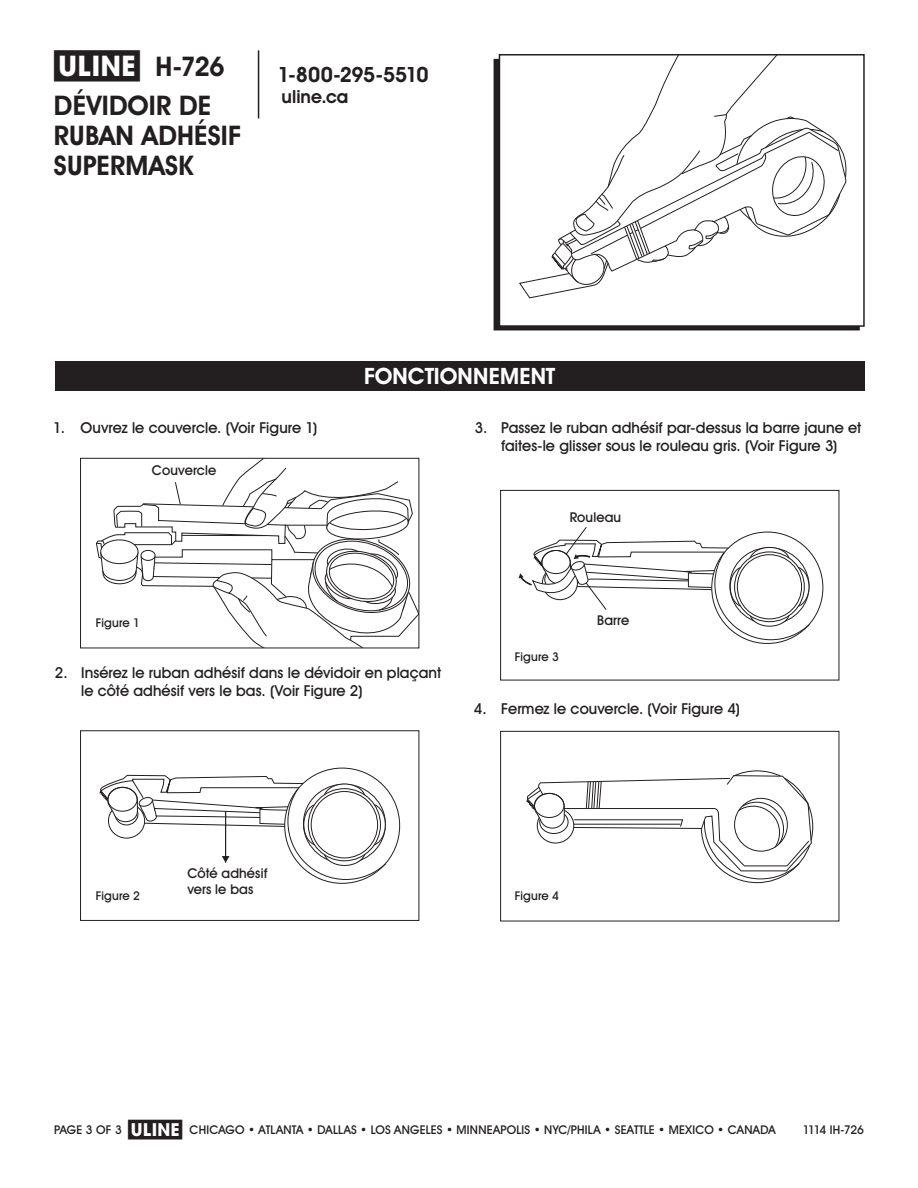
<style>
.page{position:relative;width:918px;height:1188px;background:#fff}
.page>*{position:absolute;margin:0;border:0;box-sizing:border-box;transform-origin:0 0}
.t1{font:700 27px/38.7px "Uline Two Knine";letter-spacing:.005em;color:#231f20}
.t2{font:700 22.5px "Uline Two Knine";letter-spacing:.005em;color:#fff}
.t3{font:700 21px "Uline Two Knine";letter-spacing:-.02em;color:#231f20}
.t4{font:700 18px "Uline Two Knine";color:#231f20}
.t5{font:15px/18px "Uline Two Knine";letter-spacing:.005em;color:#231f20}
.t6{font:13.5px/16.2px "Uline Two Knine";letter-spacing:.01em;color:#231f20}
.t7{font:12px "Uline Two Knine";letter-spacing:.015em;color:#231f20}
.t8{font:12px "Uline Two Knine";letter-spacing:-.055em;color:#231f20}
.s1{font-size:28.5px}
.s2{font-size:18px}
</style>
<div class="page">
<hr style="left:258px;top:50px;width:1px;height:68px;background:#231f20">
<svg style="left:519px;top:527px;width:292px;height:113px"></svg>
<div style="left:500px;top:490px;width:339px;height:190px;border:1px solid #231f20"></div>
<svg style="left:526px;top:770px;width:287px;height:113px"></svg>
<div style="left:500px;top:731px;width:339px;height:190px;border:1px solid #231f20"></div>
<svg style="left:100px;top:767px;width:288px;height:113px"></svg>
<div style="left:80px;top:730px;width:339px;height:191px;border:1px solid #231f20"></div>
<svg style="left:96px;top:460px;width:321px;height:186px"></svg>
<div style="left:80px;top:458px;width:339px;height:190px;border:1px solid #231f20"></div>
<svg style="left:519px;top:57px;width:328px;height:242px"></svg>
<div style="left:499px;top:54px;width:366px;height:273px;border:2px solid #231f20"></div>
<div style="left:55px;top:361px;width:810px;height:30px;background:#231f20"></div>
<div style="left:152px;top:465px;width:82px;height:15px;background:#fff"></div>
<div style="left:597px;top:614px;width:60px;height:16px;background:#fff"></div>
<div style="left:187px;top:868px;width:105px;height:31px;background:#fff"></div>
<h1 class="t1" style="left:54px;top:47px;width:172px"><span class="s1">π</span> H-726<br>DÉVIDOIR DE</h1>
<h1 class="t1" style="left:54px;top:120px;width:189px;line-height:30px">RUBAN ADHÉSIF<br>SUPERMASK</h1>
<h3 class="t3" style="left:278px;top:62px;width:152px">1-800-295-5510</h3>
<p class="t4" style="left:282px;top:86px;width:68px">uline.ca</p>
<h2 class="t2" style="left:364px;top:363px;width:193px">FONCTIONNEMENT</h2>
<p class="t5" style="left:53px;top:419px;width:265px">1. Ouvrez le couvercle. (Voir Figure 1)</p>
<p class="t6" style="left:152px;top:462px;width:66px">Couvercle</p>
<p class="t5" style="left:475px;top:419px;width:388px;text-align:center">3. Passez le ruban adhésif par-dessus la barre jaune et faites-le glisser sous le rouleau gris. (Voir Figure 3)</p>
<p class="t6" style="left:570px;top:509px;width:53px">Rouleau</p>
<p class="t7" style="left:96px;top:615px;width:46px">Figure 1</p>
<p class="t5" style="left:81px;top:664px;width:362px;text-indent:-26px">2. Insérez le ruban adhésif dans le dévidoir en plaçant le côté adhésif vers le bas. (Voir Figure 2)</p>
<p class="t7" style="left:515px;top:649px;width:46px">Figure 3</p>
<p class="t6" style="left:597px;top:612px;width:33px">Barre</p>
<p class="t5" style="left:474px;top:700px;width:267px">4. Fermez le couvercle. (Voir Figure 4)</p>
<p class="t7" style="left:96px;top:889px;width:46px">Figure 2</p>
<p class="t6" style="left:187px;top:865px;width:82px">Côté adhésif vers le bas</p>
<p class="t7" style="left:515px;top:889px;width:46px">Figure 4</p>
<p class="t7" style="left:128px;top:1122px;width:649px"><span class="s2">π</span> CHICAGO • ATLANTA • DALLAS • LOS ANGELES • MINNEAPOLIS • NYC/PHILA • SEATTLE • MEXICO • CANADA</p>
<p class="t7" style="left:54px;top:1122px;width:69px">PAGE 3 OF 3</p>
<p class="t8" style="left:803px;top:1122px;width:63px">1114 IH-726</p>
</div>
